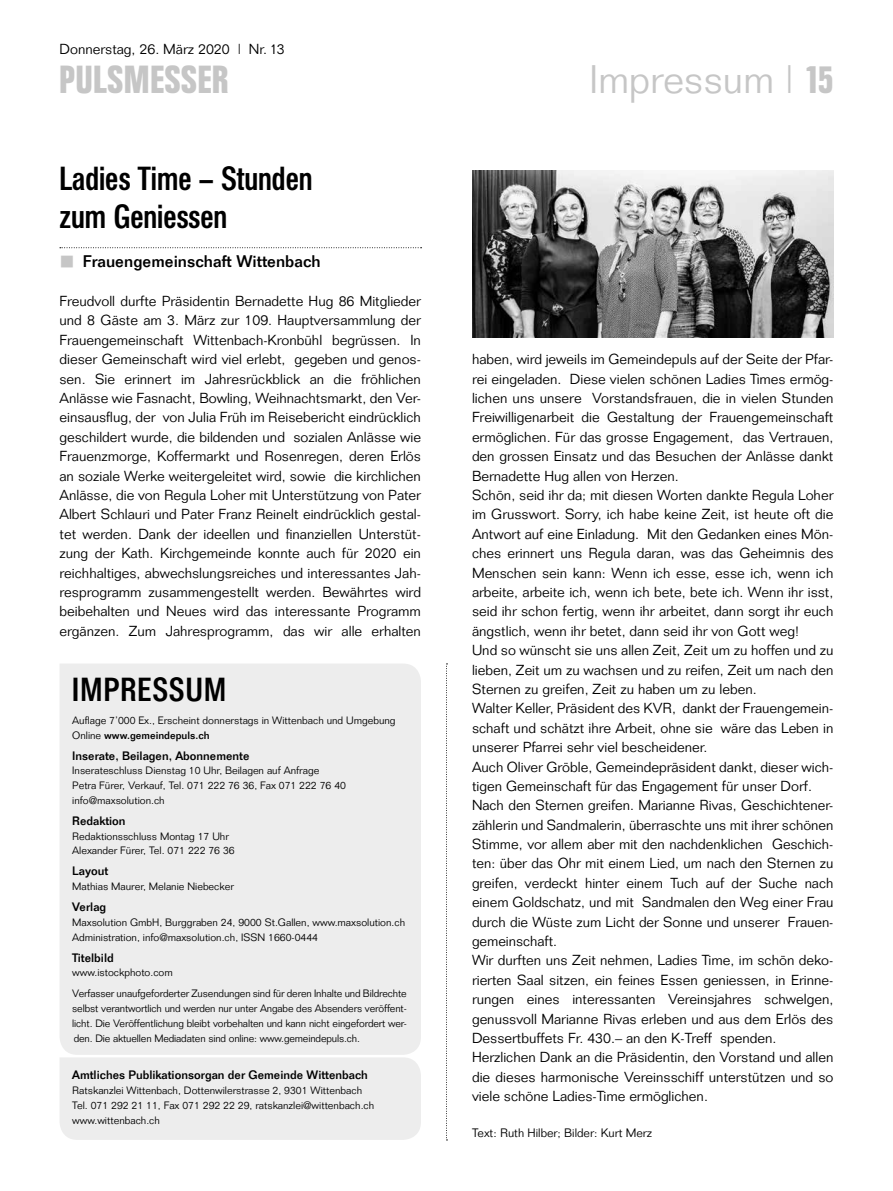
<style>
.page{position:relative;width:893px;height:1191px;background:#fff}
.page>*{position:absolute;margin:0;border:0;box-sizing:border-box;transform-origin:0 0}
.t1{font:300 39px "Folio";color:#c6c6c6}
.t2{font:700 39px "Folio Condensed BQ";letter-spacing:.02em;color:#c6c6c6}
.t3{font:500 33px/38.7px "Folio Condensed BQ";color:#000}
.t4{font:500 33px "Folio Condensed BQ";letter-spacing:.035em;color:#000}
.t5{font:500 16.5px "Folio";color:#000}
.t6{font:300 14.25px/19.4px "Folio";color:#000;text-align:justify}
.t7{font:500 12px "Folio";color:#000}
.t8{font:300 12px "Folio";color:#000}
.t9{font:300 10.5px/14.7px "Folio";color:#000}
.s1{font-weight:500}
.s2{font-family:"Folio Condensed BQ";font-weight:700}
</style>
<div class="page">
<svg style="left:446px;top:663px;width:1px;height:477px"></svg>
<div style="left:60px;top:664px;width:361px;height:390px;background:#ededed"></div>
<div style="left:60px;top:1057px;width:361px;height:82px;background:#ededed"></div>
<svg style="left:60px;top:247px;width:362px;height:1px"></svg>
<img style="left:472px;top:170px;width:361px;height:167px">
<p class="t6" style="left:60px;top:39px;width:227px">Donnerstag, 26. März 2020 | Nr. 13</p>
<h1 class="t2" style="left:60px;top:58px;width:171px">PULSMESSER</h1>
<h2 class="t3" style="left:60px;top:160px;width:255px">Ladies Time – Stunden zum Geniessen</h2>
<p class="t5" style="left:83px;top:251px;width:239px">Frauengemeinschaft Wittenbach</p>
<p class="t6" style="left:60px;top:291px;width:363px">Freudvoll durfte Präsidentin Bernadette Hug 86 Mitglieder und 8 Gäste am 3. März zur 109. Hauptversammlung der Frauengemeinschaft Wittenbach-Kronbühl begrüssen. In dieser Gemeinschaft wird viel erlebt, gegeben und genos&shy;sen. Sie erinnert im Jahresrückblick an die fröhlichen Anlässe wie Fasnacht, Bowling, Weihnachtsmarkt, den Ver&shy;einsausflug, der von Julia Früh im Reisebericht eindrücklich geschildert wurde, die bildenden und sozialen Anlässe wie Frauenzmorge, Koffermarkt und Rosenregen, deren Erlös an soziale Werke weitergeleitet wird, sowie die kirchlichen Anlässe, die von Regula Loher mit Unterstützung von Pater Albert Schlauri und Pater Franz Reinelt eindrücklich gestal&shy;tet werden. Dank der ideellen und finanziellen Unterstüt&shy;zung der Kath. Kirchgemeinde konnte auch für 2020 ein reichhaltiges, abwechslungsreiches und interessantes Jah&shy;resprogramm zusammengestellt werden. Bewährtes wird beibehalten und Neues wird das interessante Programm ergänzen. Zum Jahresprogramm, das wir alle erhalten</p>
<h2 class="t4" style="left:72px;top:671px;width:156px">IMPRESSUM</h2>
<p class="t9" style="left:72px;top:713px;width:325px">Auflage 7’000 Ex., Erscheint donnerstags in Wittenbach und Umgebung<br>Online <span class="s1">www.gemeindepuls.ch</span></p>
<p class="t7" style="left:72px;top:748px;width:179px">Inserate, Beilagen, Abonnemente</p>
<p class="t9" style="left:72px;top:763px;width:275px">Inserateschluss Dienstag 10 Uhr, Beilagen auf Anfrage<br>Petra Fürer, Verkauf, Tel. 071 222 76 36, Fax 071 222 76 40 info@maxsolution.ch</p>
<p class="t7" style="left:72px;top:813px;width:55px">Redaktion</p>
<p class="t9" style="left:72px;top:828px;width:164px">Redaktionsschluss Montag 17 Uhr<br>Alexander Fürer, Tel. 071 222 76 36</p>
<p class="t7" style="left:72px;top:864px;width:38px">Layout</p>
<p class="t9" style="left:72px;top:879px;width:163px">Mathias Maurer, Melanie Niebecker</p>
<p class="t7" style="left:72px;top:899px;width:36px">Verlag</p>
<p class="t9" style="left:72px;top:915px;width:334px">Maxsolution GmbH, Burggraben 24, 9000 St.Gallen, www.maxsolution.ch<br>Administration, info@maxsolution.ch, ISSN 1660-0444</p>
<p class="t7" style="left:72px;top:950px;width:43px">Titelbild</p>
<p class="t9" style="left:72px;top:962px;width:336px;line-height:21.1px">www.istockphoto.com<br>Verfasser unaufgeforderter Zusendungen sind für deren Inhalte und Bildrechte</p>
<p class="t9" style="left:72px;top:1001px;width:336px;text-align:justify">selbst verantwortlich und werden nur unter Angabe des Absenders veröffent&shy;licht. Die Veröffentlichung bleibt vorbehalten und kann nicht eingefordert wer&shy;den. Die aktuellen Mediadaten sind online: www.gemeindepuls.ch.</p>
<p class="t7" style="left:72px;top:1068px;width:297px">Amtliches Publikationsorgan der Gemeinde Wittenbach</p>
<p class="t9" style="left:72px;top:1083px;width:303px">Ratskanzlei Wittenbach, Dottenwilerstrasse 2, 9301 Wittenbach<br>Tel. 071 292 21 11, Fax 071 292 22 29, ratskanzlei@wittenbach.ch www.wittenbach.ch</p>
<h1 class="t1" style="left:589px;top:56px;width:246px">Impressum | <span class="s2">15</span></h1>
<p class="t6" style="left:472px;top:349px;width:363px;text-align:left">haben, wird jeweils im Gemeindepuls auf der Seite der Pfar&shy;rei eingeladen. Diese vielen schönen Ladies Times ermög&shy;lichen uns unsere Vorstandsfrauen, die in vielen Stunden Freiwilligenarbeit die Gestaltung der Frauengemeinschaft ermöglichen. Für das grosse Engagement, das Vertrauen, den grossen Einsatz und das Besuchen der Anlässe dankt Bernadette Hug allen von Herzen.<br>Schön, seid ihr da; mit diesen Worten dankte Regula Loher im Grusswort. Sorry, ich habe keine Zeit, ist heute oft die Antwort auf eine Einladung. Mit den Gedanken eines Mön&shy;ches erinnert uns Regula daran, was das Geheimnis des Menschen sein kann: Wenn ich esse, esse ich, wenn ich arbeite, arbeite ich, wenn ich bete, bete ich. Wenn ihr isst, seid ihr schon fertig, wenn ihr arbeitet, dann sorgt ihr euch ängstlich, wenn ihr betet, dann seid ihr von Gott weg!<br>Und so wünscht sie uns allen Zeit, Zeit um zu hoffen und zu lieben, Zeit um zu wachsen und zu reifen, Zeit um nach den Sternen zu greifen, Zeit zu haben um zu leben.<br>Walter Keller, Präsident des KVR, dankt der Frauengemein&shy;schaft und schätzt ihre Arbeit, ohne sie wäre das Leben in unserer Pfarrei sehr viel bescheidener.<br>Auch Oliver Gröble, Gemeindepräsident dankt, dieser wich&shy;tigen Gemeinschaft für das Engagement für unser Dorf.<br>Nach den Sternen greifen. Marianne Rivas, Geschichtener&shy;zählerin und Sandmalerin, überraschte uns mit ihrer schönen Stimme, vor allem aber mit den nachdenklichen Geschich&shy;ten: über das Ohr mit einem Lied, um nach den Sternen zu greifen, verdeckt hinter einem Tuch auf der Suche nach einem Goldschatz, und mit Sandmalen den Weg einer Frau durch die Wüste zum Licht der Sonne und unserer Frauen&shy;gemeinschaft.<br>Wir durften uns Zeit nehmen, Ladies Time, im schön deko&shy;rierten Saal sitzen, ein feines Essen geniessen, in Erinne&shy;rungen eines interessanten Vereinsjahres schwelgen, genussvoll Marianne Rivas erleben und aus dem Erlös des Dessertbuffets Fr. 430.– an den K-Treff spenden.<br>Herzlichen Dank an die Präsidentin, den Vorstand und allen die dieses harmonische Vereinsschiff unterstützen und so viele schöne Ladies-Time ermöglichen.</p>
<p class="t8" style="left:472px;top:1125px;width:182px">Text: Ruth Hilber; Bilder: Kurt Merz</p>
</div>
